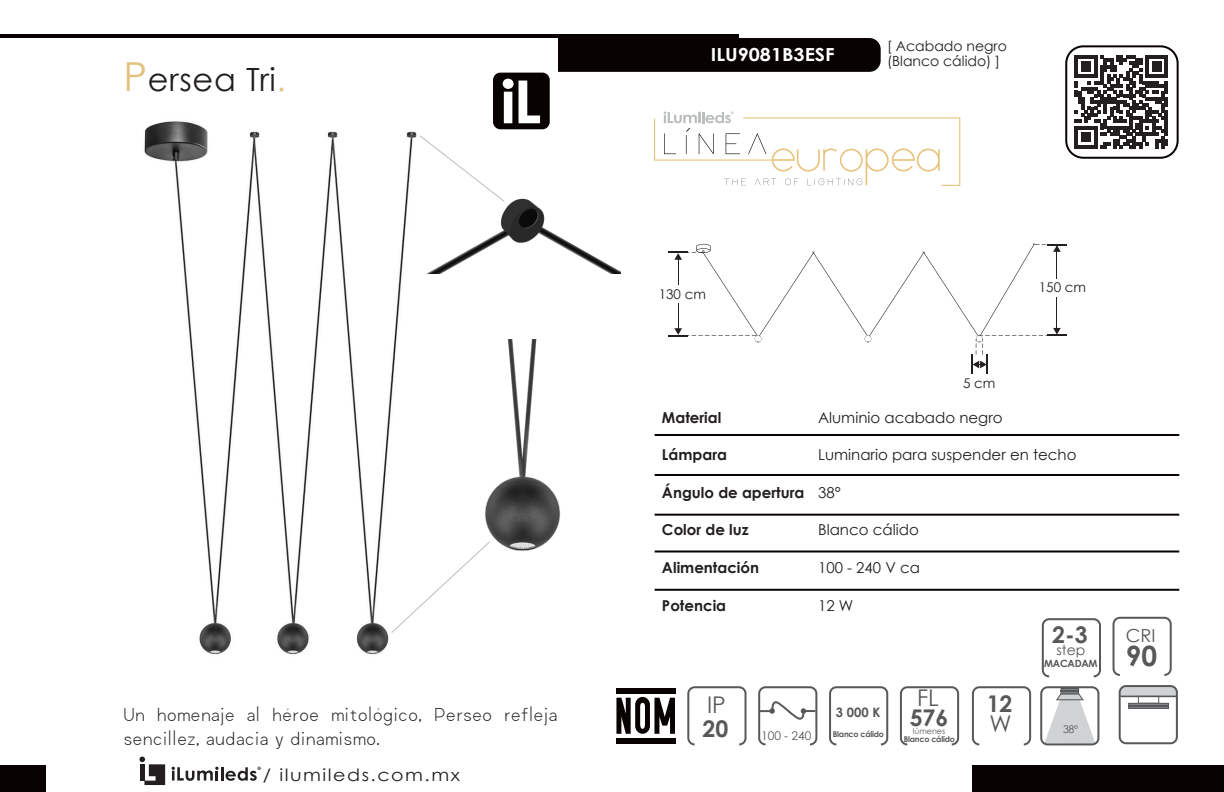
<style>
.page{position:relative;width:1224px;height:792px;background:#fff}
.page>*{position:absolute;margin:0;border:0;box-sizing:border-box;transform-origin:0 0}
.t1{font:32px "Century Gothic";letter-spacing:.02em;color:#231f20}
.t2{font:700 28px "Century Gothic";color:#57585a}
.t3{font:700 23px "Century Gothic";color:#57585a}
.t4{font:23px "Century Gothic";color:#57585a}
.t5{font:300 18px/24px "Regime";letter-spacing:.02em;color:#231f20}
.t6{font:700 18px "Century Gothic";color:#fff;scale:1.1 1}
.t7{font:18px "Century Gothic";color:#57585a}
.t8{font:17px "Century Gothic";letter-spacing:.08em;color:#231f20;scale:1.12 1}
.t9{font:15px "Century Gothic";color:#231f20}
.t10{font:700 15px "Century Gothic";color:#231f20}
.t11{font:14px "Century Gothic";color:#231f20}
.t12{font:14px "Century Gothic";color:#57585a}
.t13{font:13.4px "Century Gothic";color:#231f20}
.t14{font:700 13px "Century Gothic";color:#57585a}
.t15{font:12px "Century Gothic";color:#57585a}
.t16{font:10.6px "Century Gothic";color:#57585a}
.t17{font:700 10px "Century Gothic";letter-spacing:-.025em;color:#57585a}
.t18{font:700 8px "Century Gothic";letter-spacing:-.025em;color:#57585a}
.t19{font:8px "Century Gothic";color:#57585a}
.s1{font-size:40px;color:#e4c180}
.s2{color:#e4c180}
</style>
<div class="page">
<div style="left:1065px;top:45px;width:114px;height:114px;border:2px solid #080302;border-radius:17px"></div>
<hr style="left:1px;top:34px;width:738px;height:4px;background:#080302">
<div style="left:558px;top:38px;width:323px;height:34px;background:#080302"></div>
<div style="left:0;top:765px;width:46px;height:27px;background:#080302"></div>
<div style="left:972px;top:765px;width:252px;height:27px;background:#080302"></div>
<hr style="left:221px;top:767px;width:3px;height:14px;background:#231f20">
<svg style="left:226px;top:767px;width:35px;height:14px"></svg>
<svg style="left:172px;top:767px;width:47px;height:14px"></svg>
<svg style="left:139px;top:757px;width:26px;height:28px"></svg>
<hr style="left:140px;top:764px;width:4px;height:17px;background:#231f20">
<svg style="left:1075px;top:55px;width:93px;height:94px"></svg>
<hr style="left:655px;top:434px;width:524px;height:2px;background:#080302">
<hr style="left:655px;top:474px;width:524px;height:2px;background:#080302">
<hr style="left:655px;top:514px;width:524px;height:2px;background:#080302">
<hr style="left:655px;top:551px;width:524px;height:2px;background:#080302">
<hr style="left:655px;top:589px;width:524px;height:2px;background:#080302">
<svg style="left:654px;top:111px;width:306px;height:75px"></svg>
<div style="left:972px;top:686px;width:59px;height:59px;border:2px solid #57585a;border-radius:6px"></div>
<div style="left:900px;top:686px;width:59px;height:59px;border:2px solid #57585a;border-radius:6px"></div>
<div style="left:687px;top:686px;width:60px;height:59px;border:2px solid #57585a;border-radius:6px"></div>
<div style="left:616px;top:688px;width:60px;height:5px;background:#080302"></div>
<div style="left:616px;top:739px;width:60px;height:5px;background:#080302"></div>
<svg style="left:616px;top:697px;width:59px;height:37px"></svg>
<div style="left:1113px;top:617px;width:59px;height:59px;border:2px solid #57585a;border-radius:6px"></div>
<div style="left:829px;top:686px;width:59px;height:59px;border:2px solid #57585a;border-radius:6px"></div>
<div style="left:758px;top:686px;width:59px;height:59px;border:2px solid #57585a;border-radius:6px"></div>
<svg style="left:758px;top:700px;width:59px;height:21px"></svg>
<svg style="left:1044px;top:689px;width:52px;height:53px"></svg>
<div style="left:1040px;top:686px;width:59px;height:59px;border:2px solid #57585a;border-radius:6px"></div>
<img style="left:144px;top:121px;width:297px;height:534px">
<hr style="left:668px;top:251px;width:20px;height:2px;background:#231f20">
<svg style="left:674px;top:243px;width:393px;height:131px"></svg>
<hr style="left:668px;top:335px;width:20px;height:2px;background:#231f20">
<div style="left:657px;top:285px;width:52px;height:18px;background:#fff"></div>
<img style="left:485px;top:340px;width:76px;height:211px">
<img style="left:424px;top:198px;width:197px;height:75px">
<svg style="left:390px;top:540px;width:101px;height:94px"></svg>
<svg style="left:419px;top:134px;width:87px;height:69px"></svg>
<svg style="left:1122px;top:688px;width:53px;height:21px"></svg>
<hr style="left:1128px;top:705px;width:41px;height:1px;background:#57585a">
<div style="left:1119px;top:685px;width:59px;height:59px;border:2px solid #57585a;border-radius:6px"></div>
<div style="left:493px;top:73px;width:57px;height:56px;background:#080302;border-radius:7px"></div>
<svg style="left:503px;top:79px;width:37px;height:44px"></svg>
<div style="left:1042px;top:618px;width:59px;height:59px;border:2px solid #57585a;border-radius:6px"></div>
<p class="t1" style="left:123px;top:60px;width:164px"><span class="s1">P</span>ersea Tri<span class="s2">.</span></p>
<p class="t5" style="left:123px;top:703px;width:435px">Un homenaje al héroe mitológico, Perseo refleja sencillez, audacia y dinamismo.</p>
<p class="t8" style="left:263px;top:765px;width:178px">/ ilumileds.com.mx</p>
<p class="t6" style="left:711px;top:43px;width:114px">ILU9081B3ESF</p>
<p class="t11" style="left:887px;top:38px;width:121px">[ Acabado negro</p>
<p class="t11" style="left:887px;top:53px;width:115px">(Blanco cálido) ]</p>
<p class="t13" style="left:659px;top:286px;width:49px">130 cm</p>
<p class="t13" style="left:1039px;top:279px;width:49px">150 cm</p>
<p class="t10" style="left:662px;top:408px;width:61px">Material</p>
<p class="t10" style="left:662px;top:445px;width:67px">Lámpara</p>
<p class="t10" style="left:662px;top:483px;width:144px">Ángulo de apertura</p>
<p class="t10" style="left:662px;top:521px;width:88px">Color de luz</p>
<p class="t10" style="left:662px;top:558px;width:99px">Alimentación</p>
<p class="t10" style="left:662px;top:596px;width:66px">Potencia</p>
<p class="t13" style="left:963px;top:375px;width:34px">5 cm</p>
<p class="t9" style="left:818px;top:408px;width:186px">Aluminio acabado negro</p>
<p class="t9" style="left:818px;top:446px;width:260px">Luminario para suspender en techo</p>
<p class="t9" style="left:818px;top:483px;width:24px">38°</p>
<p class="t9" style="left:818px;top:521px;width:102px">Blanco cálido</p>
<p class="t9" style="left:818px;top:558px;width:103px">100 - 240 V ca</p>
<p class="t9" style="left:818px;top:596px;width:37px">12 W</p>
<p class="t3" style="left:1052px;top:620px;width:37px">2-3</p>
<p class="t12" style="left:1057px;top:642px;width:30px">step</p>
<p class="t17" style="left:1044px;top:657px;width:55px">MACADAM</p>
<p class="t4" style="left:707px;top:691px;width:20px">IP</p>
<p class="t3" style="left:703px;top:715px;width:27px">20</p>
<p class="t14" style="left:836px;top:704px;width:46px">3 000 K</p>
<p class="t15" style="left:761px;top:728px;width:52px">100 - 240</p>
<p class="t18" style="left:833px;top:729px;width:53px">Blanco cálido</p>
<p class="t4" style="left:917px;top:683px;width:23px">FL</p>
<p class="t3" style="left:910px;top:703px;width:40px">576</p>
<p class="t19" style="left:913px;top:726px;width:34px">lúmenes</p>
<p class="t18" style="left:904px;top:734px;width:53px">Blanco cálido</p>
<p class="t3" style="left:987px;top:689px;width:27px">12</p>
<p class="t4" style="left:990px;top:709px;width:24px">W</p>
<p class="t16" style="left:1063px;top:723px;width:17px">38º</p>
<p class="t7" style="left:1126px;top:624px;width:31px">CRI</p>
<p class="t2" style="left:1126px;top:638px;width:33px">90</p>
</div>
